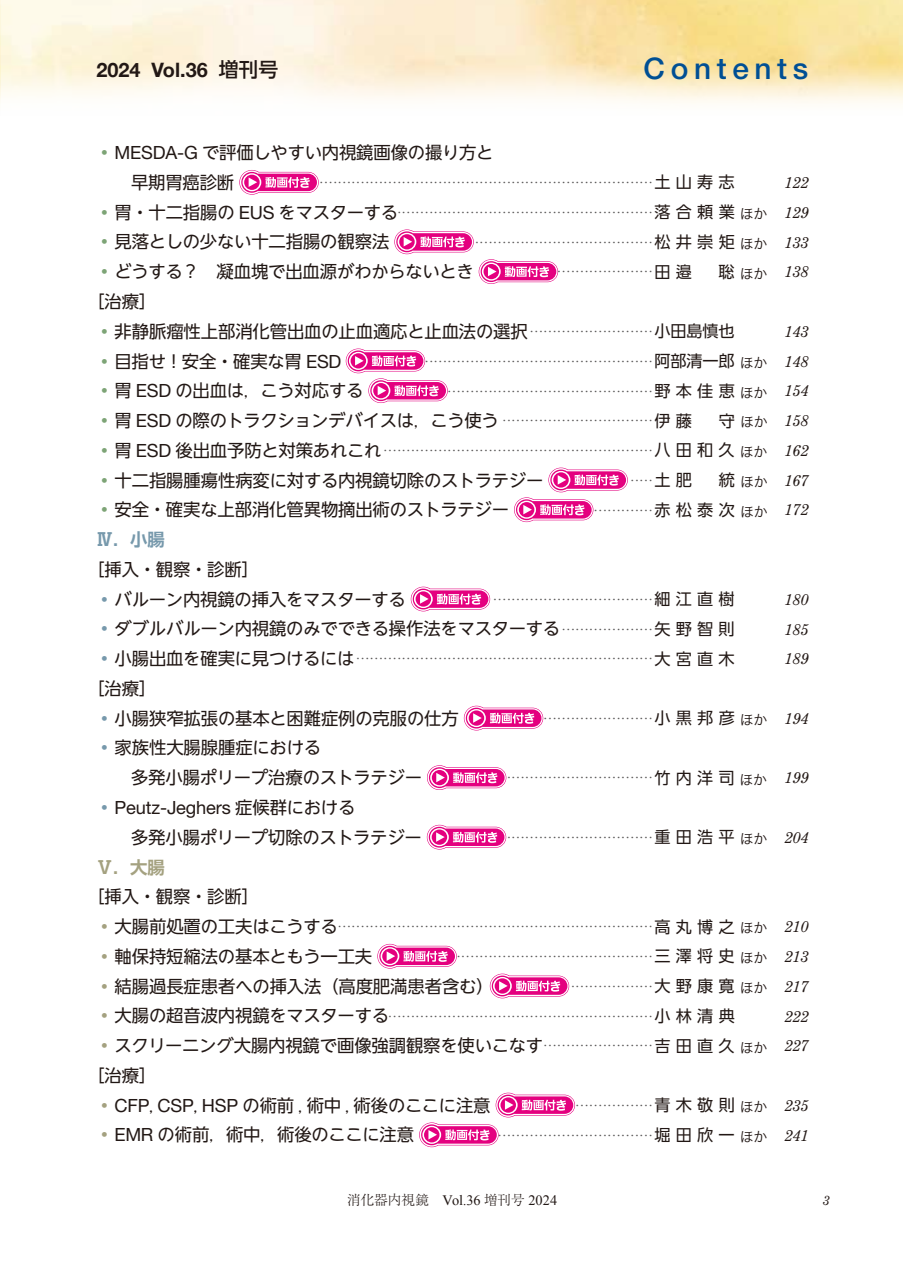
<style>
.page{position:relative;width:903px;height:1275px;background:#fff}
.page>*{position:absolute;margin:0;border:0;box-sizing:border-box;transform-origin:0 0}
.t1{font:500 29.75px "Helvetica Neue LT Std";letter-spacing:.19em;color:#004f94}
.t2{font:700 19.78px "Helvetica Neue";color:#221815}
.t3{font:18.2px "Helvetica Neue LT Std";letter-spacing:-.01em;color:#221815}
.t4{font:17.32px/29.8px "UD Shin Go NT Pr 6 N";letter-spacing:-.01em;color:#221815}
.t5{font:700 17.32px "UD Shin Go NT Pr 6 N De";color:#7799ac}
.t6{font:700 17.32px "UD Shin Go NT Pr 6 N De";color:#a4a180}
.t7{font:italic 16.1px "M Century Schoolbook";color:#221815}
.t8{font:13.65px "Ryumin Pr 6 N";color:#595757}
.t9{font:300 13.65px "Ryumin Pr 6 N";color:#221815}
.t10{font:italic 13.65px "M Century Schoolbook";color:#221815}
.s1{font-family:"UD Shin Go NT Pr 6 N";font-weight:500}
.s2{color:#7da476}
.s3{font-family:"Helvetica Neue LT Std";font-size:18.2px}
.s4{font-family:"UD Shin Go NT Pr 6 N";font-size:16.1px;color:#221815}
.s5{font-family:"UD Shin Go NT Pr 6 N";font-size:17.32px;color:#7da476}
.s6{font-family:"UD Shin Go NT Pr 6 N";font-size:17.32px;color:#221815}
.s7{font-family:"Helvetica Neue LT Std";font-size:18.2px;color:#221815}
.s8{font-family:"Hiragino Sans Pr 6 N W3";font-size:13.83px;color:#221815}
.s9{font-family:"M Century Schoolbook";font-style:italic;font-size:16.1px;color:#221815}
.s10{font-family:"Ryumin Pr 6 N"}
.s11{font-size:17.32px;color:#221815}
.s12{color:#7799ac}
.s13{font-size:16.1px}
.s14{font-family:"UD Shin Go NT Pr 6 N";font-size:17.32px;color:#7799ac}
.s15{font-family:"UD Shin Go NT Pr 6 N";font-size:17.32px}
.s16{font-family:"UD Shin Go NT Pr 6 N";font-size:17.32px;color:#a4a180}
.s17{color:#a4a180}
.s18{font-family:"Hiragino Sans Pr 6 N W3";font-size:13.83px}
.s19{font-family:"M Century Schoolbook";font-style:italic;font-size:16.1px}
.s20{font-family:"Times New Roman";font-weight:400;font-size:14.35px}
</style>
<div class="page">
<svg style="left:239px;top:170px;width:80px;height:25px"></svg>
<svg style="left:394px;top:229px;width:165px;height:55px"></svg>
<svg style="left:345px;top:348px;width:103px;height:55px"></svg>
<svg style="left:514px;top:467px;width:114px;height:56px"></svg>
<svg style="left:410px;top:586px;width:81px;height:26px"></svg>
<svg style="left:463px;top:705px;width:81px;height:26px"></svg>
<svg style="left:427px;top:765px;width:80px;height:25px"></svg>
<svg style="left:426px;top:824px;width:81px;height:26px"></svg>
<svg style="left:377px;top:943px;width:80px;height:26px"></svg>
<svg style="left:489px;top:973px;width:81px;height:26px"></svg>
<svg style="left:419px;top:1092px;width:156px;height:56px"></svg>
<h2 class="t2" style="left:96px;top:54px;width:183px">2024 Vol.36 <span class="s1">増刊号</span></h2>
<h1 class="t1" style="left:643px;top:51px;width:166px">Contents</h1>
<p class="t4" style="left:131px;top:137px;width:364px;text-indent:-35px"><span class="s2">•</span><span class="s3">MESDA-G</span> で評価しやすい内視鏡画像の撮り方と早期胃癌診断</p>
<p class="t8" style="left:320px;top:167px;width:416px">.........................................................................<span class="s4">土山寿志</span></p>
<p class="t7" style="left:784px;top:173px;width:26px">122</p>
<p class="t8" style="left:96px;top:197px;width:714px"><span class="s5">•</span><span class="s6">胃・十二指腸の</span><span class="s7">EUS</span><span class="s6">をマスターする</span>........................................................<span class="s4">落合頼業</span><span class="s8">ほか</span> <span class="s9">129</span></p>
<p class="t4" style="left:96px;top:226px;width:295px"><span class="s2">•</span>見落としの少ない十二指腸の観察法</p>
<p class="t8" style="left:476px;top:227px;width:334px">.......................................<span class="s4">松井崇矩</span><span class="s8">ほか</span> <span class="s9">133</span></p>
<p class="t4" style="left:96px;top:256px;width:380px"><span class="s2">•</span>どうする？　凝血塊で出血源がわからないとき</p>
<p class="t8" style="left:558px;top:257px;width:252px">.....................<span class="s4">田邉　聡</span><span class="s8">ほか</span> <span class="s9">138</span></p>
<p class="t4" style="left:87px;top:286px;width:71px">［治療］</p>
<p class="t8" style="left:96px;top:316px;width:640px"><span class="s5">•</span><span class="s6">非静脈瘤性上部消化管出血の止血適応と止血法の選択</span>...........................<span class="s4">小田島慎也</span></p>
<p class="t7" style="left:784px;top:322px;width:26px">143</p>
<p class="t4" style="left:96px;top:346px;width:247px"><span class="s2">•</span>目指せ！安全・確実な胃 <span class="s3">ESD</span></p>
<p class="t8" style="left:425px;top:346px;width:384px">..................................................<span class="s4">阿部清一郎</span><span class="s8">ほか</span> <span class="s9">148</span></p>
<p class="t4" style="left:96px;top:375px;width:269px"><span class="s2">•</span>胃 <span class="s3">ESD</span> の出血は<span class="s10">，</span>こう対応する</p>
<p class="t8" style="left:448px;top:376px;width:361px">.............................................<span class="s4">野本佳恵</span><span class="s8">ほか</span> <span class="s9">154</span></p>
<p class="t8" style="left:96px;top:405px;width:714px"><span class="s5">•</span><span class="s6">胃</span><span class="s7">ESD</span><span class="s6">の際のトラクションデバイスは</span><span class="s11">，</span><span class="s6">こう使う</span> .................................<span class="s4">伊藤　守</span><span class="s8">ほか</span> <span class="s9">158</span></p>
<p class="t8" style="left:96px;top:435px;width:714px"><span class="s5">•</span><span class="s6">胃</span><span class="s7">ESD</span><span class="s6">後出血予防と対策あれこれ</span>...........................................................<span class="s4">八田和久</span><span class="s8">ほか</span> <span class="s9">162</span></p>
<p class="t4" style="left:96px;top:465px;width:449px"><span class="s2">•</span>十二指腸腫瘍性病変に対する内視鏡切除のストラテジー</p>
<p class="t8" style="left:631px;top:465px;width:179px">.....<span class="s4">土肥　統</span><span class="s8">ほか</span> <span class="s9">167</span></p>
<p class="t4" style="left:96px;top:494px;width:415px"><span class="s2">•</span>安全・確実な上部消化管異物摘出術のストラテジー</p>
<p class="t8" style="left:594px;top:495px;width:215px">.............<span class="s4">赤松泰次</span><span class="s8">ほか</span> <span class="s9">172</span></p>
<p class="t5" style="left:96px;top:525px;width:70px">Ⅳ．小腸</p>
<p class="t4" style="left:87px;top:554px;width:173px">［挿入・観察・診断］</p>
<p class="t4" style="left:96px;top:584px;width:312px"><span class="s12">•</span>バルーン内視鏡の挿入をマスターする</p>
<p class="t8" style="left:494px;top:584px;width:242px">...................................<span class="s4">細江直樹</span></p>
<p class="t7" style="left:784px;top:590px;width:26px">180</p>
<p class="t4" style="left:96px;top:613px;width:640px"><span class="s12">•</span>ダブルバルーン内視鏡のみでできる操作法をマスターする<sup>....................</sup><span class="s13">矢野智則</span></p>
<p class="t7" style="left:784px;top:620px;width:26px">185</p>
<p class="t8" style="left:96px;top:644px;width:640px"><span class="s14">•</span><span class="s6">小腸出血を確実に見つけるには</span>.................................................................<span class="s4">大宮直木</span></p>
<p class="t7" style="left:784px;top:649px;width:26px">189</p>
<p class="t4" style="left:87px;top:673px;width:71px">［治療］</p>
<p class="t4" style="left:96px;top:703px;width:365px"><span class="s12">•</span>小腸狭窄拡張の基本と困難症例の克服の仕方</p>
<p class="t8" style="left:544px;top:703px;width:265px">........................<span class="s4">小黒邦彦</span><span class="s8">ほか</span> <span class="s9">194</span></p>
<p class="t4" style="left:131px;top:732px;width:292px;text-indent:-35px"><span class="s12">•</span>家族性大腸腺腫症における<br>多発小腸ポリープ治療のストラテジー</p>
<p class="t8" style="left:508px;top:763px;width:302px">................................<span class="s4">竹内洋司</span><span class="s8">ほか</span> <span class="s9">199</span></p>
<h3 class="t3" style="left:96px;top:797px;width:261px"><span class="s14">•</span>Peutz-Jeghers <span class="s15">症候群における</span></h3>
<p class="t4" style="left:131px;top:822px;width:292px">多発小腸ポリープ切除のストラテジー</p>
<p class="t8" style="left:508px;top:822px;width:302px">................................<span class="s4">重田浩平</span><span class="s8">ほか</span> <span class="s9">204</span></p>
<p class="t6" style="left:96px;top:853px;width:70px">Ⅴ．大腸</p>
<p class="t4" style="left:87px;top:881px;width:173px">［挿入・観察・診断］</p>
<p class="t8" style="left:96px;top:911px;width:714px"><span class="s16">•</span><span class="s6">大腸前処置の工夫はこうする</span>.....................................................................<span class="s4">高丸博之</span><span class="s8">ほか</span> <span class="s9">210</span></p>
<p class="t4" style="left:96px;top:941px;width:278px"><span class="s17">•</span>軸保持短縮法の基本ともう一工夫</p>
<p class="t8" style="left:457px;top:941px;width:352px">...........................................<span class="s4">三澤将史</span><span class="s8">ほか</span> <span class="s9">213</span></p>
<p class="t4" style="left:96px;top:971px;width:400px"><span class="s17">•</span>結腸過長症患者への挿入法（高度肥満患者含む）</p>
<p class="t8" style="left:572px;top:971px;width:238px">..................<span class="s4">大野康寛</span><span class="s8">ほか</span> <span class="s9">217</span></p>
<p class="t8" style="left:96px;top:1001px;width:641px"><span class="s16">•</span><span class="s6">大腸の超音波内視鏡をマスターする</span>..........................................................<span class="s4">小林清典</span></p>
<p class="t7" style="left:784px;top:1006px;width:26px">222</p>
<p class="t4" style="left:87px;top:1030px;width:722px;text-indent:8px"><span class="s17">•</span>スクリーニング大腸内視鏡で画像強調観察を使いこなす<sup>........................</sup><span class="s13">吉田直久</span><span class="s18">ほか</span> <span class="s19">227</span>［治療］</p>
<p class="t4" style="left:96px;top:1090px;width:396px"><span class="s17">•</span><span class="s3">CFP</span><span class="s10">,</span> <span class="s3">CSP</span><span class="s10">,</span> <span class="s3">HSP</span> の術前 <span class="s10">,</span> 術中 <span class="s10">,</span> 術後のここに注意</p>
<p class="t8" style="left:576px;top:1090px;width:234px">.................<span class="s4">青木敬則</span><span class="s8">ほか</span> <span class="s9">235</span></p>
<p class="t4" style="left:96px;top:1119px;width:320px"><span class="s17">•</span><span class="s3">EMR</span> の術前<span class="s10">，</span>術中<span class="s10">，</span>術後のここに注意</p>
<p class="t8" style="left:498px;top:1120px;width:311px">..................................<span class="s4">堀田欣一</span><span class="s8">ほか</span> <span class="s9">241</span></p>
<p class="t9" style="left:347px;top:1189px;width:212px">消化器内視鏡　<span class="s20">Vol</span>.<span class="s20">36</span> 増刊号 <span class="s20">2024</span></p>
<p class="t10" style="left:822px;top:1192px;width:8px">3</p>
</div>
